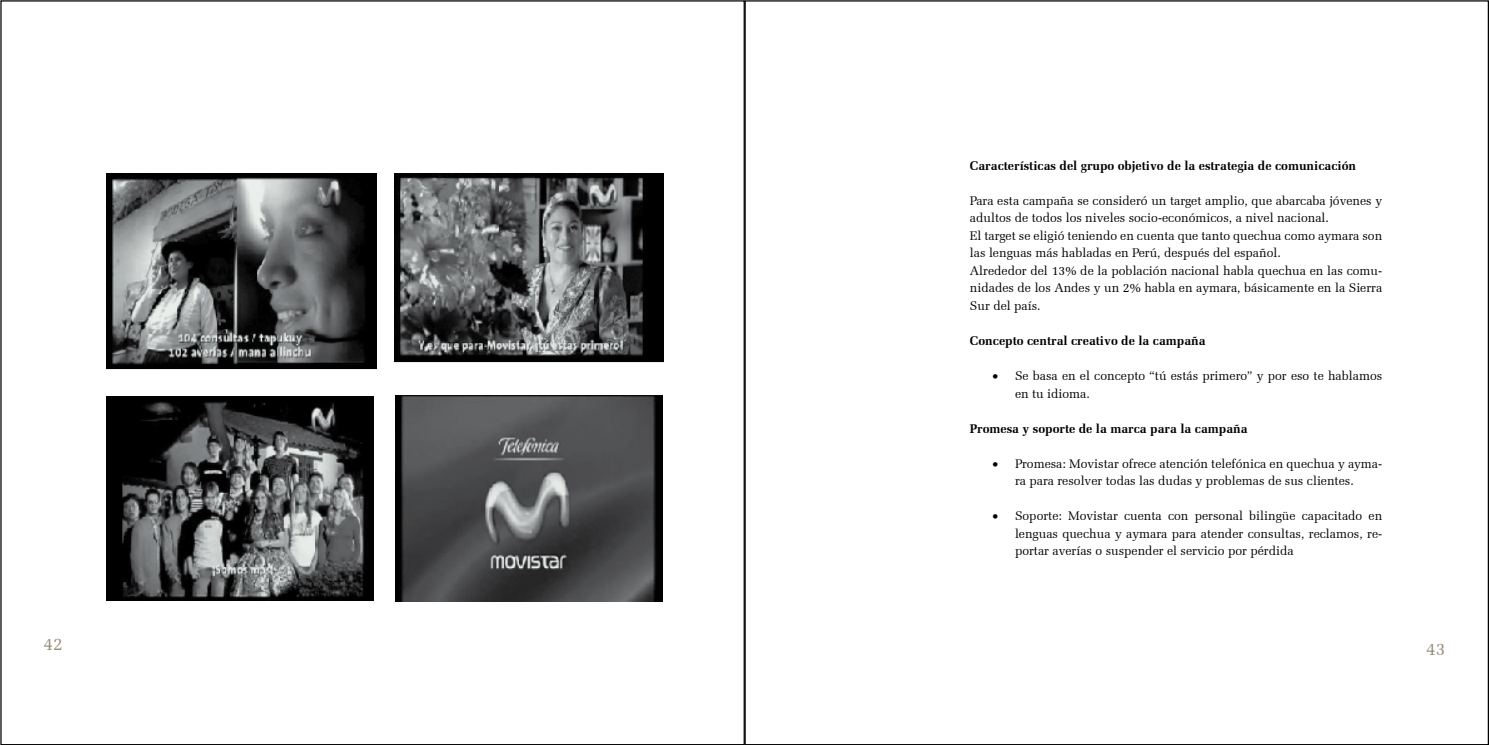
<style>
.page{position:relative;width:1489px;height:745px;background:#fff}
.page>*{position:absolute;margin:0;border:0;box-sizing:border-box;transform-origin:0 0}
.t1{font:17.5px "Zapf Elliptical 711 BT";color:#968d78}
.t2{font:12.5px/17.5px "Zapf Elliptical 711 BT";color:#000}
.t3{font:700 12.5px "Zapf Elliptical 711 BT";color:#000}
</style>
<div class="page">
<img style="left:106px;top:173px;width:270px;height:196px">
<img style="left:394px;top:173px;width:269px;height:188px">
<img style="left:106px;top:396px;width:268px;height:204px">
<img style="left:395px;top:395px;width:267px;height:205px">
<p class="t3" style="left:969px;top:158px;width:387px">Características del grupo objetivo de la estrategia de comunicación</p>
<p class="t2" style="left:969px;top:191px;width:414px">Para esta campaña se consideró un target amplio, que abarcaba jóvenes y adultos de todos los niveles socio-económicos, a nivel nacional.<br>El target se eligió teniendo en cuenta que tanto quechua como aymara son las lenguas más habladas en Perú, después del español.<br>Alrededor del 13% de la población nacional habla quechua en las comu&shy;nidades de los Andes y un 2% habla en aymara, básicamente en la Sierra Sur del país.</p>
<p class="t3" style="left:969px;top:333px;width:237px">Concepto central creativo de la campaña</p>
<p class="t2" style="left:1014px;top:366px;width:369px;text-indent:-22px">• Se basa en el concepto “tú estás primero” y por eso te hablamos en tu idioma.</p>
<p class="t3" style="left:969px;top:420px;width:279px">Promesa y soporte de la marca para la campaña</p>
<p class="t2" style="left:992px;top:454px;width:391px;text-align:center">• Promesa: Movistar ofrece atención telefónica en quechua y ayma&shy;ra para resolver todas las dudas y problemas de sus clientes.</p>
<p class="t2" style="left:1014px;top:506px;width:369px;text-align:justify;text-indent:-22px">• Soporte: Movistar cuenta con personal bilingüe capacitado en lenguas quechua y aymara para atender consultas, reclamos, re&shy;portar averías o suspender el servicio por pérdida</p>
<h1 class="t1" style="left:44px;top:632px;width:21px">42</h1>
<h1 class="t1" style="left:1425px;top:638px;width:21px">43</h1>
</div>
